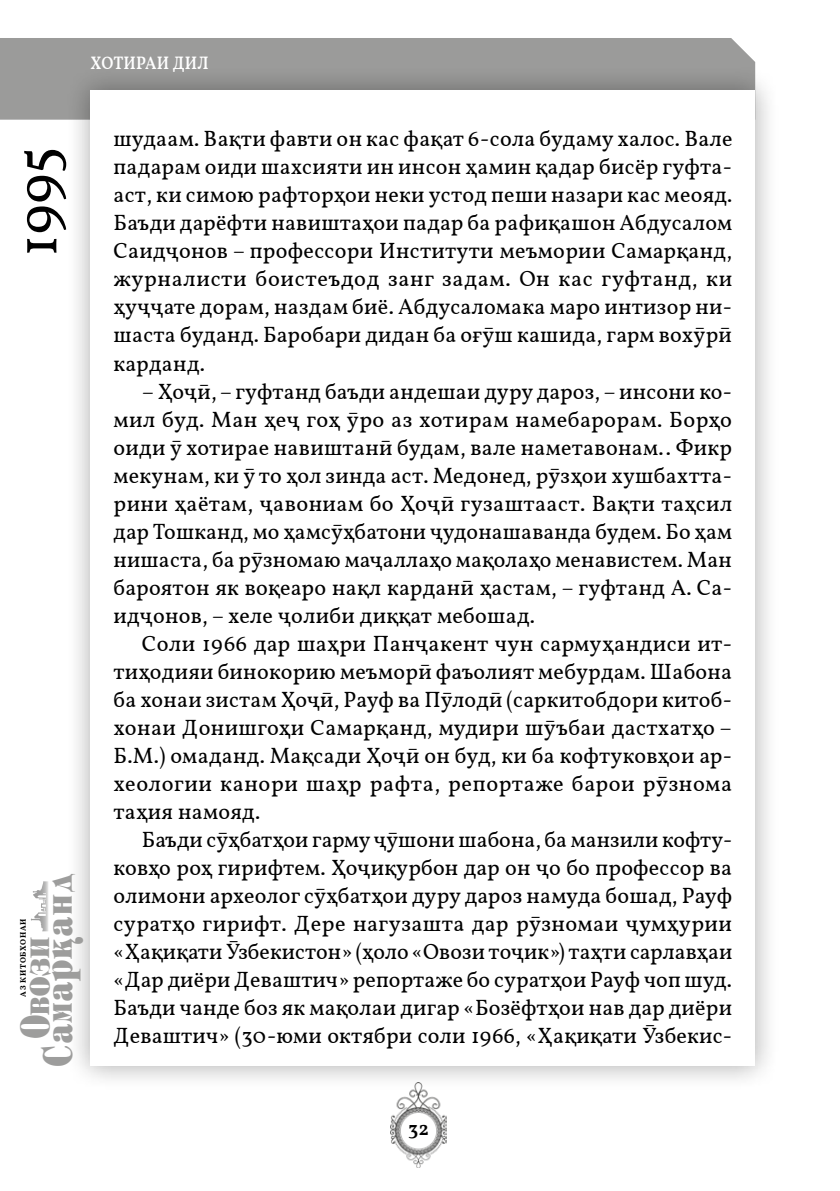
<style>
.page{position:relative;width:840px;height:1191px;background:#fff}
.page>*{position:absolute;margin:0;border:0;box-sizing:border-box;transform-origin:0 0}
.t1{font:58px "Vollkorn";color:#000}
.t2{font:56.2px "Tiffany TAD";letter-spacing:.03em;color:#9d9d9c;scale:.69 1}
.t3{font:22px/28px "Vollkorn";letter-spacing:.015em;color:#000;text-align:justify}
.t4{font:600 20px "Vollkorn";color:#000}
.t5{font:600 18px "Vollkorn";color:#fff;scale:.9 1}
.t6{font:700 8px "Vollkorn";letter-spacing:.09em;color:#000}
</style>
<div class="page">
<div style="left:0;top:38px;width:754px;height:82px;background:#9b9b9a"></div>
<div style="left:66px;top:66px;width:713px;height:1024px;background:#000;opacity:.33"></div>
<div style="left:90px;top:90px;width:664px;height:975px;background:#fff"></div>
<img style="left:390px;top:1082px;width:56px;height:85px">
<svg style="left:31px;top:881px;width:17px;height:50px"></svg>
<p class="t5" style="left:90px;top:50px;width:26px">Хотираи</p>
<p class="t5" style="left:173px;top:50px;width:14px">дил</p>
<h1 class="t1" style="left:-6px;top:257px;width:112px;rotate:-90deg">1995</h1>
<h2 class="t2" style="left:27px;top:1065px;width:279px;rotate:-90deg">Самаріанд</h2>
<p class="t6" style="left:17px;top:996px;width:80px;rotate:-90deg">АЗ КИТОБХОНАИ</p>
<h2 class="t2" style="left:4px;top:1038px;width:149px;rotate:-90deg">Овози</h2>
<p class="t3" style="left:113px;top:125px;width:620px">шудаам. Вақти фавти он кас фақат 6-сола будаму халос. Вале падарам оиди шахсияти ин инсон ҳамин қадар бисёр гуфта&shy;аст, ки симою рафторҳои неки устод пеши назари кас меояд.<br>Баъди дарёфти навиштаҳои падар ба рафиқашон Абдусалом Саидҷонов – профессори Институти меъмории Самарқанд, журналисти боистеъдод занг задам. Он кас гуфтанд, ки ҳуҷҷате дорам, наздам биё. Абдусаломака маро интизор ни&shy;шаста буданд. Баробари дидан ба оғӯш кашида, гарм вохӯрӣ карданд.</p>
<p class="t3" style="left:113px;top:377px;width:620px;text-indent:28px">– Ҳоҷӣ, – гуфтанд баъди андешаи дуру дароз, –инсони ко&shy;мил буд. Ман ҳеҷ гоҳ ӯро аз хотирам намебарорам. Борҳо оиди ӯ хотирае навиштанӣ будам, вале наметавонам.. Фикр мекунам, ки ӯ то ҳол зинда аст. Медонед, рӯзҳои хушбахтта&shy;рини ҳаётам, ҷавониам бо Ҳоҷӣ гузаштааст. Вақти таҳсил дар Тошканд, мо ҳамсӯҳбатони ҷудонашаванда будем. Бо ҳам нишаста, ба рӯзномаю маҷаллаҳо мақолаҳо менавистем. Ман бароятон як воқеаро нақл карданӣ ҳастам, – гуфтанд А. Са&shy;идҷонов, – хеле ҷолиби диққат мебошад.</p>
<p class="t3" style="left:113px;top:629px;width:620px;text-indent:28px">Соли 1966 дар шаҳри Панҷакент чун сармуҳандиси ит&shy;тиҳодияи бинокорию меъморӣ фаъолият мебурдам. Шабона ба хонаи зистам Ҳоҷӣ, Рауф ва Пӯлодӣ (саркитобдори китоб&shy;хонаи Донишгоҳи Самарқанд, мудири шӯъбаи дастхатҳо – Б.М.) омаданд. Мақсади Ҳоҷӣ он буд, ки ба кофтуковҳои ар&shy;хеологии канори шаҳр рафта, репортаже барои рӯзнома таҳия намояд.</p>
<p class="t3" style="left:113px;top:825px;width:620px;text-indent:28px">Баъди сӯҳбатҳои гарму ҷӯшони шабона, ба манзили кофту&shy;ковҳо роҳ гирифтем. Ҳоҷиқурбон дар он ҷо бо профессор ва олимони археолог сӯҳбатҳои дуру дароз намуда бошад, Рауф суратҳо гирифт. Дере нагузашта дар рӯзномаи ҷумҳурии «Ҳақиқати Ӯзбекистон» (ҳоло «Овози тоҷик») таҳти сарлавҳаи «Дар диёри Деваштич» репортаже бо суратҳои Рауф чоп шуд.<br>Баъди чанде боз як мақолаи дигар «Бозёфтҳои нав дар диёри Деваштич» (30-юми октябри соли 1966, «Ҳақиқати Ӯзбекис-</p>
<p class="t4" style="left:408px;top:1113px;width:22px">32</p>
</div>
